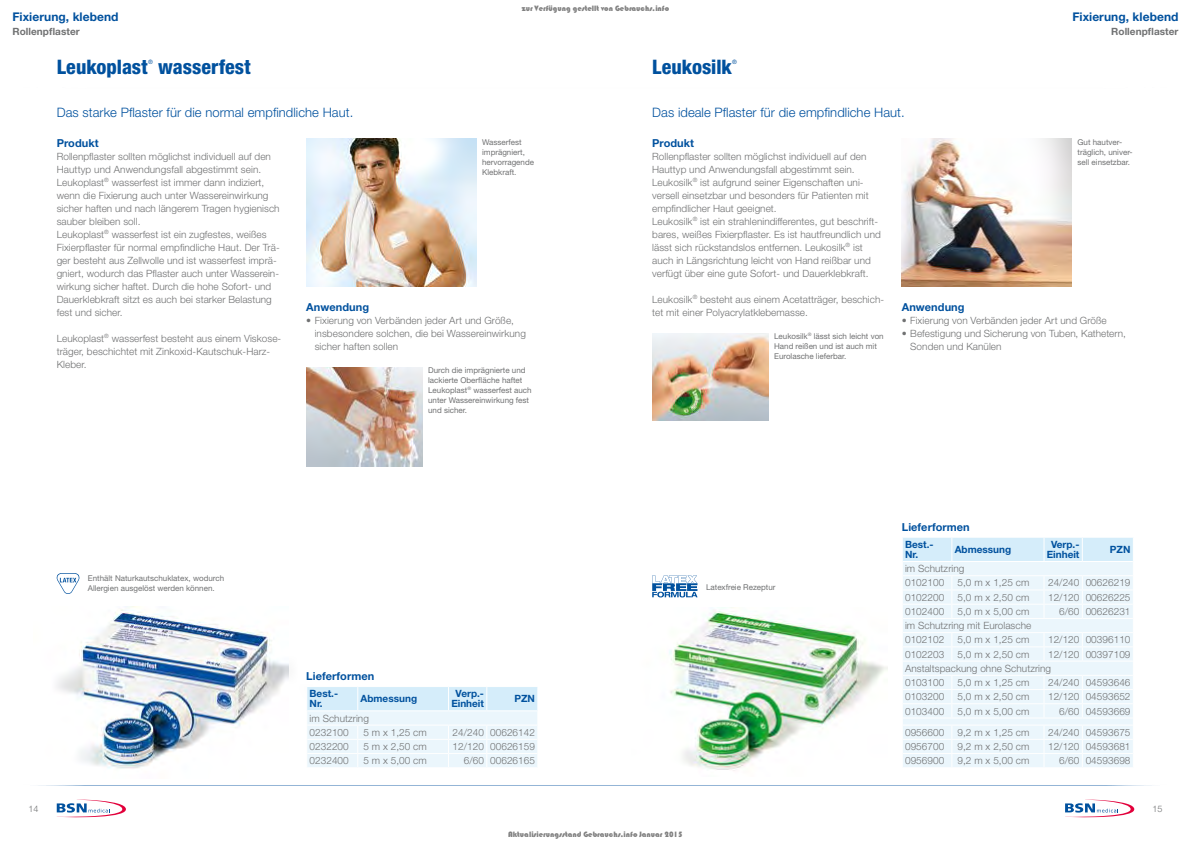
<style>
.page{position:relative;width:1191px;height:842px;background:#fff}
.page>*{position:absolute;margin:0;border:0;box-sizing:border-box;transform-origin:0 0}
.t1{font:800 condensed 20px "Helvetica Neue LT Std";color:#00519e}
.t2{font:300 13px "Helvetica Neue LT Std";letter-spacing:.005em;color:#00519e}
.t3{font:700 12px "Helvetica Neue LT Std";letter-spacing:.005em;color:#00519e}
.t4{font:700 11px "Helvetica Neue LT Std";letter-spacing:.005em;color:#00519e}
.t5{font:300 10px/13px "Helvetica Neue LT Std";letter-spacing:.005em;color:#707172}
.t6{font:700 10px/10px "Helvetica Neue LT Std";color:#00519e}
.t7{font:700 10px "Helvetica Neue LT Std";letter-spacing:.005em;color:#707172}
.t8{font:300 9px "Helvetica Neue LT Std";color:#707172}
.t9{font:8px/10px "Helvetica Neue LT Std";color:#707172}
.t10{font:8px "Bauhaus 93";color:rgb(0 0 0/.5)}
.t11{font:condensed 6px "Helvetica Neue LT Std";color:#00519e}
</style>
<div class="page">
<hr style="left:0;top:784px;width:1191px;height:1px;background:#00519e">
<hr style="left:0;top:87px;width:1191px;height:1px;background:#00519e">
<svg style="left:57px;top:799px;width:69px;height:18px"></svg>
<svg style="left:1065px;top:799px;width:69px;height:18px"></svg>
<img style="left:669px;top:611px;width:219px;height:160px">
<img style="left:652px;top:333px;width:116px;height:88px">
<img style="left:901px;top:139px;width:170px;height:147px">
<svg style="left:652px;top:575px;width:45px;height:22px"></svg>
<img style="left:56px;top:607px;width:233px;height:162px">
<svg style="left:57px;top:573px;width:22px;height:21px"></svg>
<img style="left:306px;top:139px;width:170px;height:147px">
<img style="left:306px;top:367px;width:116px;height:99px">
<svg style="left:903px;top:537px;width:230px;height:230px;background:#eaf5fb"></svg>
<svg style="left:307px;top:687px;width:231px;height:80px;background:#e5f3fb"></svg>
<p class="t10" style="left:522px;top:4px;width:149px">zur Verfügung gestellt von Gebrauchs.info</p>
<p class="t3" style="left:12px;top:9px;width:108px">Fixierung, klebend</p>
<p class="t7" style="left:12px;top:25px;width:69px">Rollenpflaster</p>
<h1 class="t1" style="left:57px;top:54px;width:93px">Leukoplast</h1>
<p class="t11" style="left:148px;top:58px;width:6px">®</p>
<h1 class="t1" style="left:158px;top:54px;width:94px">wasserfest</h1>
<h2 class="t2" style="left:57px;top:104px;width:298px">Das starke Pflaster für die normal empfindliche Haut.</h2>
<p class="t4" style="left:57px;top:136px;width:43px">Produkt</p>
<p class="t5" style="left:57px;top:149px;width:224px">Rollenpflaster sollten möglichst individuell auf den Hauttyp und Anwendungsfall abgestimmt sein.<br>Leukoplast<sup>®</sup> wasserfest ist immer dann indiziert, wenn die Fixierung auch unter Wassereinwirkung sicher haften und nach längerem Tragen hygienisch sauber bleiben soll.<br>Leukoplast<sup>®</sup> wasserfest ist ein zugfestes, weißes Fixierpflaster für normal empfindliche Haut. Der Trä&shy;ger besteht aus Zellwolle und ist wasserfest imprä&shy;gniert, wodurch das Pflaster auch unter Wasserein&shy;wirkung sicher haftet. Durch die hohe Sofort- und Dauerklebkraft sitzt es auch bei starker Belastung fest und sicher.</p>
<p class="t5" style="left:57px;top:331px;width:225px">Leukoplast<sup>®</sup> wasserfest besteht aus einem Viskose&shy;träger, beschichtet mit Zinkoxid-Kautschuk-Harz-<br>Kleber.</p>
<p class="t3" style="left:1072px;top:9px;width:108px">Fixierung, klebend</p>
<p class="t7" style="left:1111px;top:25px;width:69px">Rollenpflaster</p>
<h1 class="t1" style="left:652px;top:54px;width:81px">Leukosilk</h1>
<p class="t11" style="left:732px;top:58px;width:6px">®</p>
<h2 class="t2" style="left:652px;top:104px;width:254px">Das ideale Pflaster für die empfindliche Haut.</h2>
<p class="t4" style="left:652px;top:136px;width:43px">Produkt</p>
<p class="t5" style="left:652px;top:149px;width:230px">Rollenpflaster sollten möglichst individuell auf den Hauttyp und Anwendungsfall abgestimmt sein.<br>Leukosilk<sup>®</sup> ist aufgrund seiner Eigenschaften uni&shy;versell einsetzbar und besonders für Patienten mit empfindlicher Haut geeignet.<br>Leukosilk<sup>®</sup> ist ein strahlenindifferentes, gut beschrift&shy;bares, weißes Fixierpflaster. Es ist hautfreundlich und lässt sich rückstandslos entfernen. Leukosilk<sup>®</sup> ist auch in Längsrichtung leicht von Hand reißbar und verfügt über eine gute Sofort- und Dauerklebkraft.</p>
<p class="t5" style="left:652px;top:292px;width:233px">Leukosilk<sup>®</sup> besteht aus einem Acetatträger, beschich&shy;tet mit einer Polyacrylatklebemasse.</p>
<p class="t9" style="left:774px;top:331px;width:111px">Leukosilk<sup>®</sup> lässt sich leicht von<br>Hand reißen und ist auch mit<br>Eurolasche lieferbar.</p>
<p class="t9" style="left:1077px;top:137px;width:57px">Gut hautver&shy;träglich, univer&shy;sell einsetzbar.</p>
<p class="t9" style="left:482px;top:137px;width:54px">Wasserfest imprägniert, hervorragende<br>Klebkraft.</p>
<p class="t4" style="left:306px;top:300px;width:64px">Anwendung</p>
<p class="t5" style="left:315px;top:314px;width:213px;text-indent:-8px">• Fixierung von Verbänden jeder Art und Größe, insbesondere solchen, die bei Wassereinwirkung sicher haften sollen</p>
<p class="t4" style="left:901px;top:300px;width:64px">Anwendung</p>
<p class="t5" style="left:901px;top:314px;width:206px">• Fixierung von Verbänden jeder Art und Größe</p>
<p class="t5" style="left:910px;top:327px;width:217px;text-indent:-8px">• Befestigung und Sicherung von Tuben, Kathetern,<br>Sonden und Kanülen</p>
<p class="t9" style="left:428px;top:365px;width:105px">Durch die imprägnierte und lackierte Oberfläche haftet<br>Leukoplast<sup>®</sup> wasserfest auch unter Wassereinwirkung fest und sicher.</p>
<p class="t9" style="left:88px;top:573px;width:138px">Enthält Naturkautschuklatex, wodurch<br>Allergien ausgelöst werden können.</p>
<p class="t4" style="left:306px;top:670px;width:70px">Lieferformen</p>
<p class="t6" style="left:309px;top:689px;width:30px">Best.-<br>Nr.</p>
<p class="t6" style="left:360px;top:693px;width:58px">Abmessung</p>
<p class="t6" style="left:451px;top:689px;width:34px;text-align:center">Verp.-<br>Einheit</p>
<p class="t6" style="left:514px;top:694px;width:22px">PZN</p>
<p class="t5" style="left:309px;top:711px;width:61px;line-height:14.2px">im Schutzring<br>0232100</p>
<p class="t5" style="left:363px;top:725px;width:65px">5 m x 1,25 cm</p>
<p class="t5" style="left:452px;top:725px;width:84px">24/240 00626142</p>
<p class="t5" style="left:309px;top:740px;width:41px">0232200</p>
<p class="t5" style="left:363px;top:740px;width:65px">5 m x 2,50 cm</p>
<p class="t5" style="left:452px;top:740px;width:84px">12/120 00626159</p>
<p class="t5" style="left:309px;top:754px;width:41px">0232400</p>
<p class="t5" style="left:363px;top:754px;width:65px">5 m x 5,00 cm</p>
<p class="t5" style="left:464px;top:754px;width:73px">6/60 00626165</p>
<p class="t9" style="left:706px;top:582px;width:71px">Latexfreie Rezeptur</p>
<p class="t4" style="left:901px;top:520px;width:70px">Lieferformen</p>
<p class="t6" style="left:905px;top:539px;width:30px">Best.-<br>Nr.</p>
<p class="t6" style="left:954px;top:544px;width:58px">Abmessung</p>
<p class="t6" style="left:1046px;top:539px;width:34px;text-align:center">Verp.-<br>Einheit</p>
<p class="t6" style="left:1110px;top:544px;width:22px">PZN</p>
<p class="t5" style="left:905px;top:561px;width:61px;line-height:14.2px">im Schutzring<br>0102100</p>
<p class="t5" style="left:957px;top:576px;width:73px">5,0 m x 1,25 cm</p>
<p class="t5" style="left:1048px;top:576px;width:84px">24/240 00626219</p>
<p class="t5" style="left:905px;top:590px;width:41px">0102200</p>
<p class="t5" style="left:957px;top:590px;width:73px">5,0 m x 2,50 cm</p>
<p class="t5" style="left:1048px;top:590px;width:84px">12/120 00626225</p>
<p class="t5" style="left:905px;top:605px;width:41px">0102400</p>
<p class="t5" style="left:957px;top:605px;width:73px">5,0 m x 5,00 cm</p>
<p class="t5" style="left:1059px;top:605px;width:73px">6/60 00626231</p>
<p class="t5" style="left:905px;top:618px;width:128px;line-height:14.2px">im Schutzring mit Eurolasche<br>0102102</p>
<p class="t5" style="left:957px;top:633px;width:73px">5,0 m x 1,25 cm</p>
<p class="t5" style="left:1048px;top:633px;width:84px">12/120 00396110</p>
<p class="t5" style="left:905px;top:647px;width:227px;line-height:14.2px;text-indent:143px">12/120 00397109<br>Anstaltspackung ohne Schutzring<br>0103100</p>
<p class="t5" style="left:905px;top:647px;width:41px">0102203</p>
<p class="t5" style="left:957px;top:647px;width:73px">5,0 m x 2,50 cm</p>
<p class="t5" style="left:957px;top:676px;width:73px">5,0 m x 1,25 cm</p>
<p class="t5" style="left:1048px;top:676px;width:84px">24/240 04593646</p>
<p class="t5" style="left:905px;top:690px;width:41px">0103200</p>
<p class="t5" style="left:957px;top:690px;width:73px">5,0 m x 2,50 cm</p>
<p class="t5" style="left:1048px;top:690px;width:84px">12/120 04593652</p>
<p class="t5" style="left:905px;top:704px;width:41px">0103400</p>
<p class="t5" style="left:957px;top:704px;width:73px">5,0 m x 5,00 cm</p>
<p class="t5" style="left:1059px;top:704px;width:73px">6/60 04593669</p>
<p class="t5" style="left:905px;top:725px;width:41px">0956600</p>
<p class="t5" style="left:957px;top:725px;width:73px">9,2 m x 1,25 cm</p>
<p class="t5" style="left:1048px;top:725px;width:84px">24/240 04593675</p>
<p class="t5" style="left:905px;top:740px;width:41px">0956700</p>
<p class="t5" style="left:957px;top:740px;width:73px">9,2 m x 2,50 cm</p>
<p class="t5" style="left:1048px;top:740px;width:84px">12/120 04593681</p>
<p class="t5" style="left:905px;top:754px;width:41px">0956900</p>
<p class="t5" style="left:957px;top:754px;width:73px">9,2 m x 5,00 cm</p>
<p class="t5" style="left:1059px;top:754px;width:73px">6/60 04593698</p>
<p class="t8" style="left:28px;top:803px;width:12px">14</p>
<p class="t8" style="left:1152px;top:803px;width:12px">15</p>
<p class="t10" style="left:508px;top:830px;width:176px">Aktualisierungsstand Gebrauchs.info Januar 2015</p>
</div>
